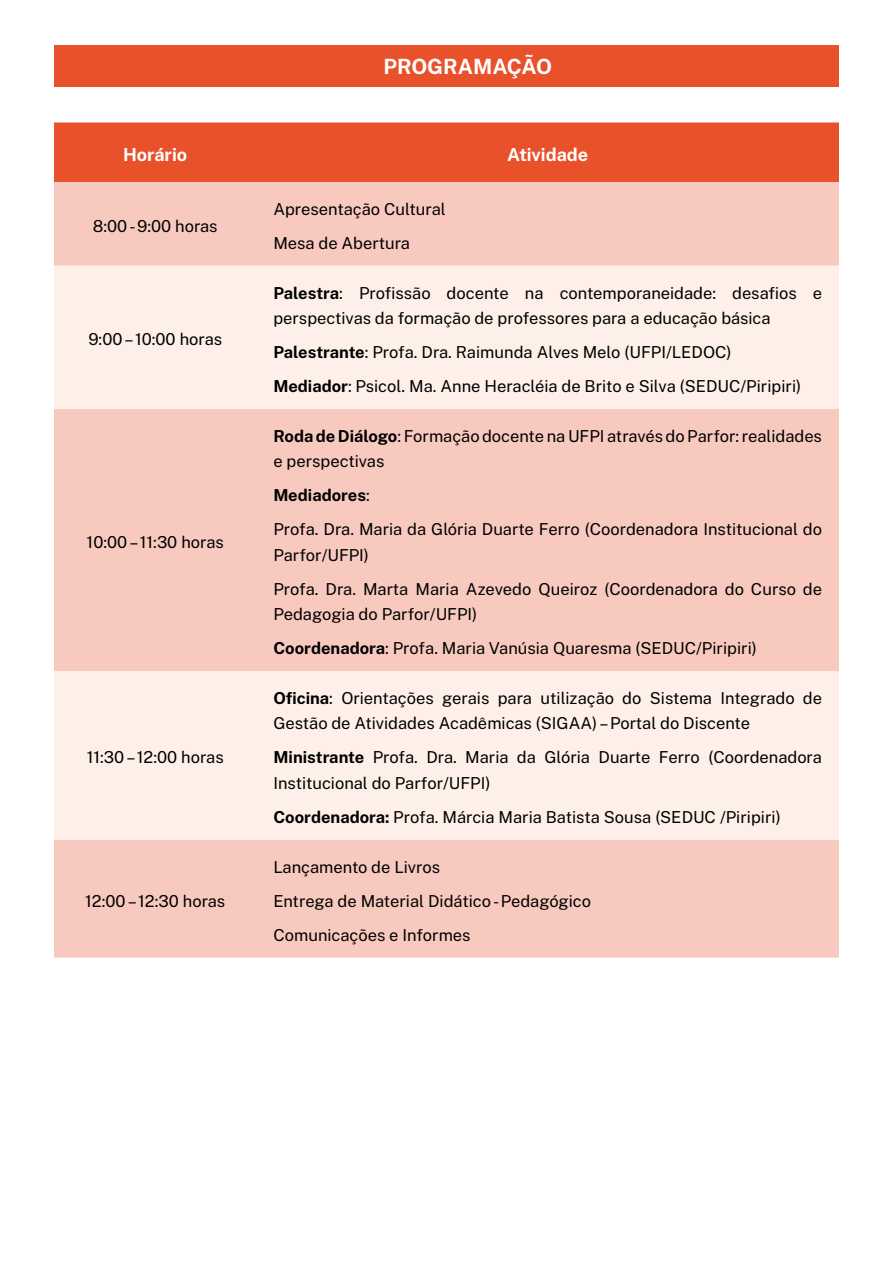
<style>
.page{position:relative;width:893px;height:1263px;background:#fff}
.page>*{position:absolute;margin:0;border:0;box-sizing:border-box;transform-origin:0 0}
.t1{font:700 21px "Public Sans";letter-spacing:-.005em;color:#fff}
.t2{font:700 18px "Public Sans";color:#fff}
.t3{font:16.5px/34px "Public Sans";color:#000}
.s1{font-weight:700}
</style>
<div class="page">
<div style="left:54px;top:45px;width:785px;height:42px;background:#e9512a"></div>
<div style="left:54px;top:122px;width:785px;height:60px;background:#e9512a"></div>
<div style="left:54px;top:182px;width:785px;height:776px;background:#f8cabf"></div>
<svg style="left:54px;top:266px;width:785px;height:574px;background:#fbded5"></svg>
<p class="t1" style="left:383px;top:51px;width:170px">PROGRAMAÇÃO</p>
<p class="t2" style="left:123px;top:141px;width:65px">Horário</p>
<p class="t2" style="left:507px;top:141px;width:83px">Atividade</p>
<p class="t3" style="left:93px;top:208px;width:126px">8:00 - 9:00 horas</p>
<p class="t3" style="left:88px;top:321px;width:135px">9:00 – 10:00 horas</p>
<p class="t3" style="left:87px;top:524px;width:139px">10:00 – 11:30 horas</p>
<p class="t3" style="left:87px;top:740px;width:138px">11:30 – 12:00 horas</p>
<p class="t3" style="left:85px;top:883px;width:142px">12:00 – 12:30 horas</p>
<p class="t3" style="left:273px;top:191px;width:174px">Apresentação Cultural<br>Mesa de Abertura</p>
<p class="t3" style="left:273px;top:279px;width:550px;line-height:25.5px"><span class="s1">Palestra</span>: Profissão docente na contemporaneidade: desafios e perspectivas da formação de professores para a educação básica</p>
<p class="t3" style="left:273px;top:334px;width:529px"><span class="s1">Palestrante</span>: Profa. Dra. Raimunda Alves Melo (UFPI/LEDOC)<br><span class="s1">Mediador</span>: Psicol. Ma. Anne Heracléia de Brito e Silva (SEDUC/Piripiri)</p>
<p class="t3" style="left:273px;top:422px;width:550px;line-height:25.5px"><span class="s1">Roda de Diálogo</span>: Formação docente na UFPI através do Parfor: realidades e perspectivas</p>
<p class="t3" style="left:273px;top:477px;width:550px"><span class="s1">Mediadores</span>:<br>Profa. Dra. Maria da Glória Duarte Ferro (Coordenadora Institucional do</p>
<p class="t3" style="left:273px;top:537px;width:550px">Parfor/UFPI)<br>Profa. Dra. Marta Maria Azevedo Queiroz (Coordenadora do Curso de</p>
<p class="t3" style="left:273px;top:596px;width:485px">Pedagogia do Parfor/UFPI)<br><span class="s1">Coordenadora</span>: Profa. Maria Vanúsia Quaresma (SEDUC/Piripiri)</p>
<p class="t3" style="left:273px;top:684px;width:550px;line-height:25.5px"><span class="s1">Oficina</span>: Orientações gerais para utilização do Sistema Integrado de<br>Gestão de Atividades Acadêmicas (SIGAA) – Portal do Discente</p>
<p class="t3" style="left:273px;top:744px;width:550px;line-height:25.5px"><span class="s1">Ministrante</span> Profa. Dra. Maria da Glória Duarte Ferro (Coordenadora<br>Institucional do Parfor/UFPI)</p>
<p class="t3" style="left:273px;top:799px;width:509px"><span class="s1">Coordenadora:</span> Profa. Márcia Maria Batista Sousa (SEDUC /Piripiri)</p>
<p class="t3" style="left:273px;top:849px;width:319px">Lançamento de Livros<br>Entrega de Material Didático - Pedagógico<br>Comunicações e Informes</p>
</div>
